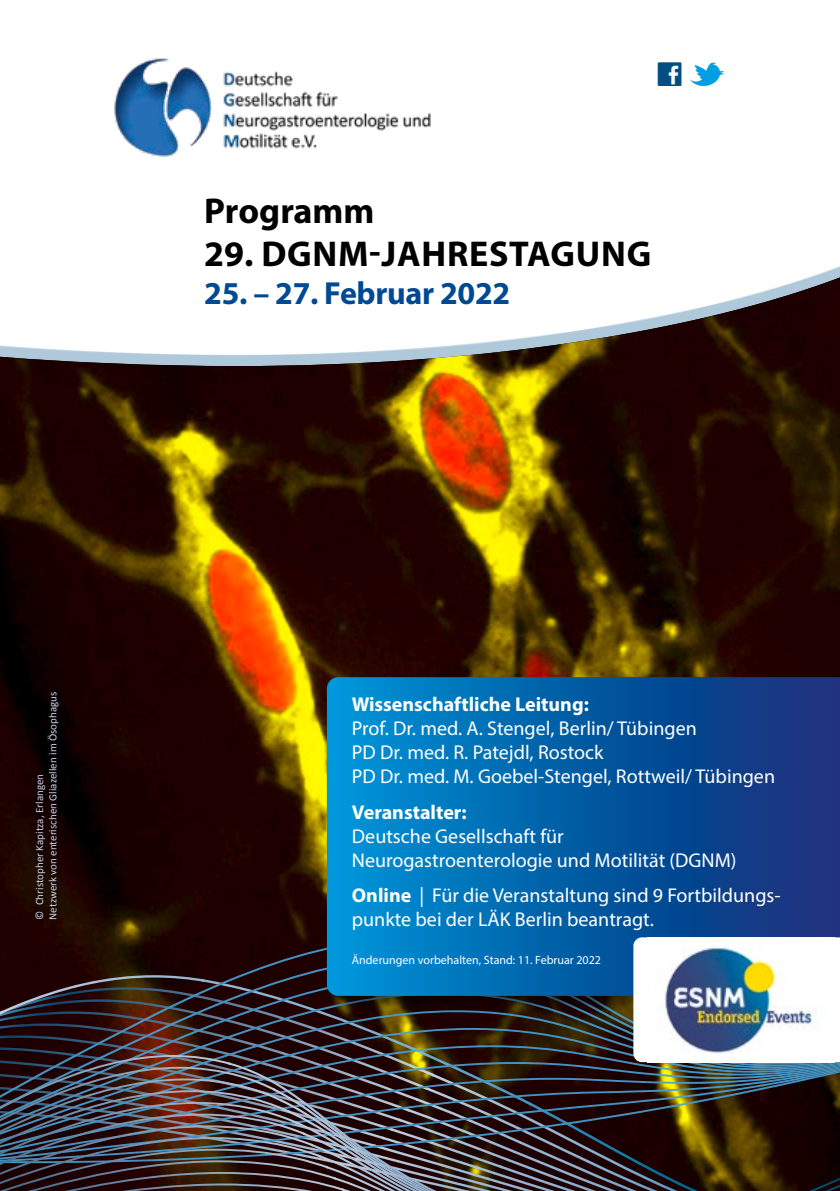
<style>
.page{position:relative;width:840px;height:1191px;background:#fff}
.page>*{position:absolute;margin:0;border:0;box-sizing:border-box;transform-origin:0 0}
.t1{font:42px "Social Logos";color:#004f81}
.t2{font:700 36px "Myriad Pro";letter-spacing:.02em;color:#000}
.t3{font:700 36px "Myriad Pro";color:#000}
.t4{font:700 32px "Myriad Pro";letter-spacing:-.01em;color:#004993}
.t5{font:20px/24px "Myriad Pro";color:#fff}
.t6{font:700 20px "Myriad Pro";color:#fff}
.t7{font:12px "Myriad Pro";color:#fff}
.t8{font:11px/13.2px "Calibri";color:#cdd3ea}
.s1{color:#009ee3}
.s2{font-weight:700}
</style>
<div class="page">
<img style="left:0;top:277px;width:839px;height:654px">
<img style="left:114px;top:58px;width:316px;height:99px">
<svg style="left:0;top:931px;width:633px;height:124px"></svg>
<img style="left:0;top:1009px;width:460px;height:46px">
<img style="left:0;top:1055px;width:839px;height:136px">
<div style="left:324px;top:674px;width:515px;height:340px;background:#000;opacity:.5"></div>
<svg style="left:327px;top:677px;width:512px;height:319px"></svg>
<svg style="left:30px;top:687px;width:34px;height:237px"></svg>
<svg style="left:633px;top:937px;width:206px;height:125px"></svg>
<img style="left:647px;top:937px;width:187px;height:125px">
<h1 class="t1" style="left:653px;top:56px;width:76px">C<span class="s1">M</span></h1>
<h2 class="t3" style="left:204px;top:187px;width:172px">Programm</h2>
<h2 class="t2" style="left:204px;top:230px;width:448px">29. DGNM-JAHRESTAGUNG</h2>
<h3 class="t4" style="left:204px;top:273px;width:307px">25. – 27. Februar 2022</h3>
<p class="t8" style="left:33px;top:919px;width:229px;rotate:-90deg">© Christopher Kapitza, Erlangen<br>Netzwerk von enterischen Gliazellen im Ösophagus</p>
<p class="t6" style="left:351px;top:691px;width:238px">Wissenschaftliche Leitung:</p>
<p class="t5" style="left:351px;top:716px;width:424px">Prof. Dr. med. A. Stengel, Berlin/ Tübingen<br>PD Dr. med. R. Patejdl, Rostock<br>PD Dr. med. M. Goebel-Stengel, Rottweil/ Tübingen</p>
<p class="t6" style="left:351px;top:799px;width:116px">Veranstalter:</p>
<p class="t5" style="left:351px;top:823px;width:386px">Deutsche Gesellschaft für<br>Neurogastroenterologie und Motilität (DGNM)</p>
<p class="t5" style="left:351px;top:883px;width:430px"><span class="s2">Online</span> | Für die Veranstaltung sind 9 Fortbildungs&shy;punkte bei der LÄK Berlin beantragt.</p>
<p class="t7" style="left:351px;top:953px;width:250px">Änderungen vorbehalten, Stand: 11. Februar 2022</p>
</div>
